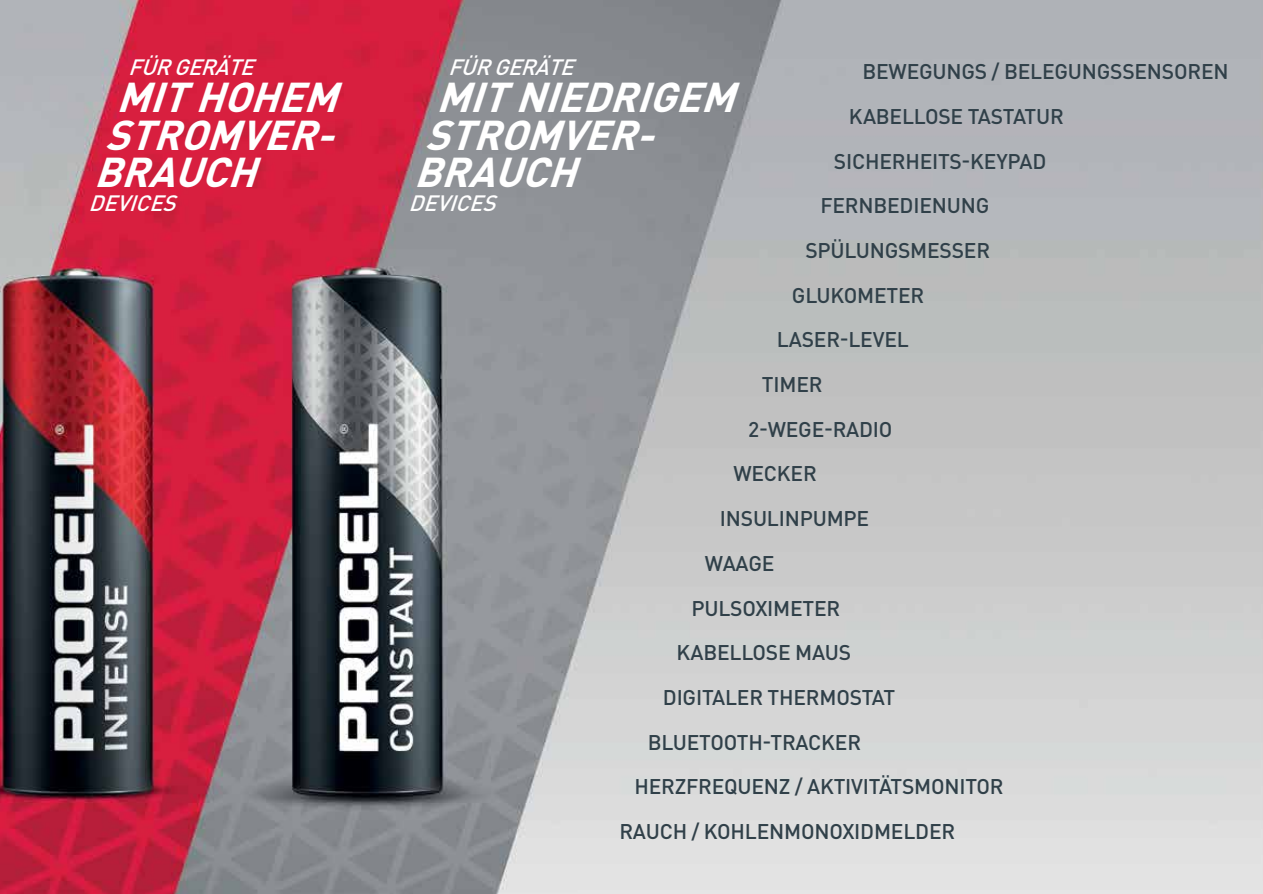
<style>
.page{position:relative;width:1263px;height:894px;background:#fff}
.page>*{position:absolute;margin:0;border:0;box-sizing:border-box;transform-origin:0 0}
.t1{font:italic 700 41.25px/37px "DINOT";color:#fff}
.t2{font:italic 500 21.9px "DINOT";color:#fff}
.t3{font:500 21px "DINOT";letter-spacing:-.01em;color:#304049}
</style>
<div class="page">
<img style="left:0;top:0;width:1263px;height:893px">
<p class="t2" style="left:128px;top:50px;width:136px">FÜRGERÄTE</p>
<h1 class="t1" style="left:94px;top:76px;width:263px;text-align:justify;text-indent:22px">MITHOHEM STROMVER-BRAUCH</h1>
<p class="t2" style="left:88px;top:186px;width:98px">DEVICES</p>
<p class="t2" style="left:448px;top:50px;width:136px">FÜRGERÄTE</p>
<h1 class="t1" style="left:414px;top:76px;width:341px;text-indent:22px">MITNIEDRIGEM<br>STROMVER-<br>BRAUCH</h1>
<p class="t2" style="left:408px;top:186px;width:98px">DEVICES</p>
<p class="t3" style="left:862px;top:55px;width:368px">BEWEGUNGS / BELEGUNGSSENSOREN</p>
<p class="t3" style="left:849px;top:100px;width:216px">KABELLOSE TASTATUR</p>
<p class="t3" style="left:834px;top:145px;width:214px">SICHERHEITS-KEYPAD</p>
<p class="t3" style="left:820px;top:189px;width:170px">FERNBEDIENUNG</p>
<p class="t3" style="left:805px;top:234px;width:186px">SPÜLUNGSMESSER</p>
<p class="t3" style="left:792px;top:279px;width:134px">GLUKOMETER</p>
<p class="t3" style="left:777px;top:323px;width:133px">LASER-LEVEL</p>
<p class="t3" style="left:762px;top:368px;width:62px">TIMER</p>
<p class="t3" style="left:748px;top:413px;width:146px">2-WEGE-RADIO</p>
<p class="t3" style="left:733px;top:457px;width:85px">WECKER</p>
<p class="t3" style="left:720px;top:502px;width:151px">INSULINPUMPE</p>
<p class="t3" style="left:705px;top:547px;width:71px">WAAGE</p>
<p class="t3" style="left:691px;top:591px;width:150px">PULSOXIMETER</p>
<p class="t3" style="left:676px;top:636px;width:176px">KABELLOSE MAUS</p>
<p class="t3" style="left:663px;top:680px;width:234px">DIGITALER THERMOSTAT</p>
<p class="t3" style="left:648px;top:725px;width:215px">BLUETOOTH-TRACKER</p>
<p class="t3" style="left:634px;top:770px;width:371px">HERZFREQUENZ / AKTIVITÄTSMONITOR</p>
<p class="t3" style="left:619px;top:814px;width:337px">RAUCH / KOHLENMONOXIDMELDER</p>
</div>
